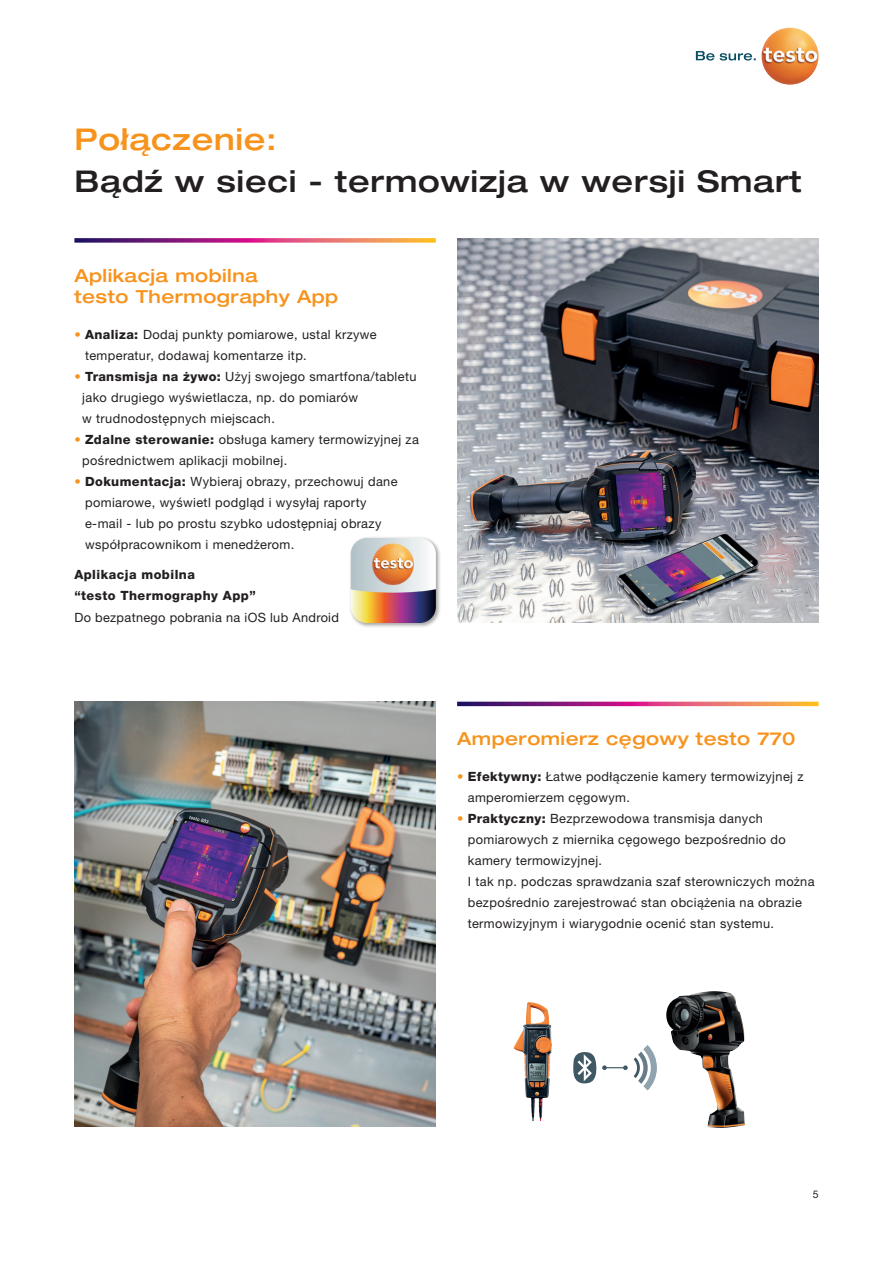
<style>
.page{position:relative;width:893px;height:1263px;background:#fff}
.page>*{position:absolute;margin:0;border:0;box-sizing:border-box;transform-origin:0 0}
.t1{font:500 expanded 30px "Helvetica Neue LTW1 G";letter-spacing:.025em;color:#231f20}
.t2{font:500 expanded 30px "Helvetica Neue LTW1 G";letter-spacing:.025em;color:#f7931d}
.t3{font:500 expanded 18px/21px "Helvetica Neue LTW1 G";letter-spacing:.025em;color:#f7931d}
.t4{font:12.75px/21px "Helvetica Neue LTW1 G";letter-spacing:.03em;color:#231f20}
.t5{font:800 12.75px/21px "Helvetica Neue LTW1 G";letter-spacing:.035em;color:#231f20}
.t6{font:10.5px "Helvetica Neue LTW1 G";color:#231f20}
.s1{color:#f7931d}
.s2{font-weight:800}
</style>
<div class="page">
<img style="left:457px;top:238px;width:362px;height:385px">
<img style="left:74px;top:702px;width:362px;height:425px">
<div style="left:349px;top:536px;width:92px;height:92px;background:#231f20;opacity:.4"></div>
<img style="left:351px;top:538px;width:85px;height:85px">
<svg style="left:573px;top:1052px;width:55px;height:31px"></svg>
<svg style="left:634px;top:1045px;width:23px;height:45px"></svg>
<img style="left:666px;top:991px;width:79px;height:137px">
<img style="left:523px;top:1002px;width:6px;height:27px">
<svg style="left:74px;top:238px;width:362px;height:5px;background:#ba597c"></svg>
<svg style="left:457px;top:702px;width:362px;height:4px"></svg>
<svg style="left:696px;top:51px;width:60px;height:10px"></svg>
<img style="left:761px;top:28px;width:58px;height:57px;border-radius:29px">
<h1 class="t2" style="left:74px;top:120px;width:204px">Połączenie:</h1>
<h1 class="t1" style="left:74px;top:162px;width:729px">Bądź w sieci - termowizja w wersji Smart</h1>
<h2 class="t3" style="left:74px;top:264px;width:265px">Aplikacja mobilna<br>testo Thermography App</h2>
<p class="t4" style="left:85px;top:323px;width:293px;text-indent:-11px"><span class="s1">•</span> <span class="s2">Analiza:</span> Dodaj punkty pomiarowe, ustal krzywe temperatur, dodawaj komentarze itp.</p>
<p class="t4" style="left:82px;top:365px;width:336px;text-indent:-8px"><span class="s1">•</span> <span class="s2">Transmisja na żywo:</span> Użyj swojego smartfona/tabletu jako drugiego wyświetlacza, np. do pomiarów<br>w trudnodostępnych miejscach.</p>
<p class="t4" style="left:82px;top:428px;width:338px;text-indent:-8px"><span class="s1">•</span> <span class="s2">Zdalne sterowanie:</span> obsługa kamery termowizyjnej za pośrednictwem aplikacji mobilnej.</p>
<p class="t4" style="left:85px;top:470px;width:314px;text-indent:-11px"><span class="s1">•</span> <span class="s2">Dokumentacja:</span> Wybieraj obrazy, przechowuj dane pomiarowe, wyświetl podgląd i wysyłaj raporty e-mail - lub po prostu szybko udostępniaj obrazy współpracownikom i menedżerom.</p>
<p class="t5" style="left:74px;top:564px;width:183px">Aplikacja mobilna<br>“testo Thermography App”</p>
<p class="t4" style="left:74px;top:607px;width:266px">Do bezpatnego pobrania na iOS lub Android</p>
<h2 class="t3" style="left:457px;top:727px;width:340px">Amperomierz cęgowy testo 770</h2>
<p class="t4" style="left:468px;top:766px;width:337px;text-indent:-11px"><span class="s1">•</span> <span class="s2">Efektywny:</span> Łatwe podłączenie kamery termowizyjnej z amperomierzem cęgowym.</p>
<p class="t4" style="left:468px;top:808px;width:348px;text-indent:-11px"><span class="s1">•</span> <span class="s2">Praktyczny:</span> Bezprzewodowa transmisja danych pomiarowych z miernika cęgowego bezpośrednio do kamery termowizyjnej.<br>I tak np. podczas sprawdzania szaf sterowniczych można bezpośrednio zarejestrować stan obciążenia na obrazie termowizyjnym i wiarygodnie ocenić stan systemu.</p>
<p class="t6" style="left:813px;top:1188px;width:7px">5</p>
</div>
